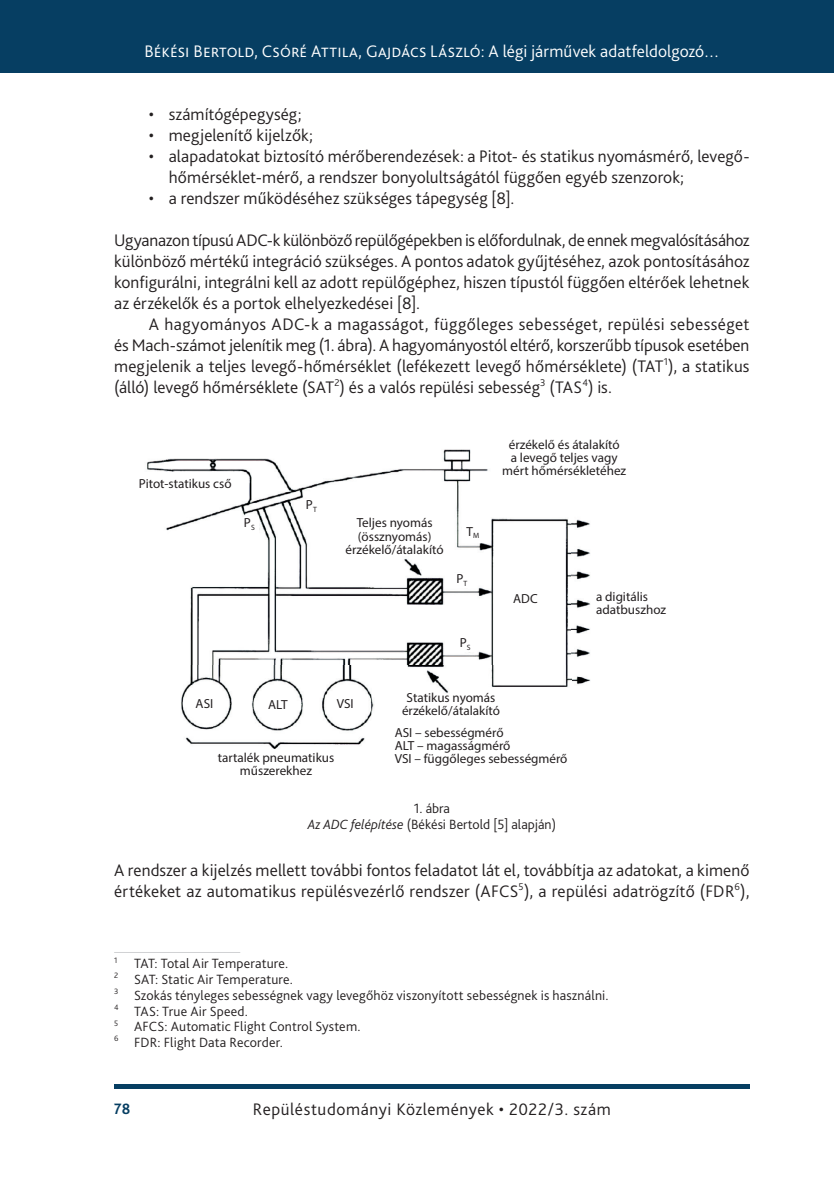
<style>
.page{position:relative;width:834px;height:1181px;background:#fff}
.page>*{position:absolute;margin:0;border:0;box-sizing:border-box;transform-origin:0 0}
._2__Body_1st_paragra{font:300 17.5px/21px "Bliss Pro";letter-spacing:.005em;color:#231f20;text-align:justify}
._1__Body{font:300 17.5px/21px "Bliss Pro";letter-spacing:.01em;color:#231f20;text-align:justify}
._1_1__Bullet_list{font:300 17.5px/21px "Bliss Pro";letter-spacing:.01em;color:#231f20}
.t1{font:300 17.5px "Bliss Pro";letter-spacing:.005em;color:#fff}
._1__Body-2{font:300 17.5px "Bliss Pro";letter-spacing:.03em;color:#231f20}
.t2{font:700 15.75px "Bliss Pro";color:#063e62;scale:.95 1}
.Footnote_text{font:300 14px "Bliss Pro";letter-spacing:.01em;color:#231f20}
.Ábra__képalárás{font:300 14px "Bliss Pro";color:#231f20}
.Footnote_text-2{font:300 14px "Bliss Pro";letter-spacing:-.04em;color:#231f20}
.Ábra_címe{font:300 14px "Bliss Pro";color:#231f20}
.t3{font:13.12px/13.1px "Myriad Pro";color:#231f20;text-align:center}
.s1{font-style:italic}
</style>
<div class="page">
<div style="left:0;top:0;width:833px;height:73px;background:#063e62"></div>
<hr style="left:833px;top:0;width:1px;height:73px;background:#063e62">
<div style="left:114px;top:1084px;width:635px;height:5px;background:#063e62"></div>
<img style="left:147px;top:449px;width:444px;height:300px">
<div style="left:300px;top:499px;width:22px;height:21px;background:#fff"></div>
<div style="left:451px;top:573px;width:21px;height:14px;background:#fff"></div>
<div style="left:190px;top:693px;width:29px;height:21px;background:#fff"></div>
<div style="left:261px;top:693px;width:33px;height:21px;background:#fff"></div>
<div style="left:509px;top:587px;width:33px;height:22px;background:#fff"></div>
<div style="left:330px;top:693px;width:30px;height:21px;background:#fff"></div>
<div style="left:462px;top:526px;width:21px;height:14px;background:#fff"></div>
<div style="left:454px;top:637px;width:22px;height:15px;background:#fff"></div>
<div style="left:240px;top:517px;width:18px;height:17px;background:#fff"></div>
<hr style="left:114px;top:952px;width:126px;height:1px;background:#d1d2d4">
<p class="t1" style="left:144px;top:41px;width:576px">Békési Bertold, Csóré Attila, Gajdács László: A légi járművek adatfeldolgozó…</p>
<p class="_1_1__Bullet_list" style="left:149px;top:103px;width:154px">• számítógépegység;</p>
<p class="_1_1__Bullet_list" style="left:149px;top:124px;width:166px">• megjelenítő kijelzők;</p>
<p class="_1_1__Bullet_list" style="left:169px;top:145px;width:582px;text-indent:-20px">• alapadatokat biztosító mérőberendezések: a Pitot- és statikus nyomásmérő, levegő&shy;hőmérséklet-mérő, a rendszer bonyolultságától függően egyéb szenzorok;</p>
<p class="_1_1__Bullet_list" style="left:149px;top:187px;width:367px">• a rendszer működéséhez szükséges tápegység [8].</p>
<p class="_2__Body_1st_paragra" style="left:114px;top:229px;width:637px">Ugyanazon típusú ADC-k különböző repülőgépekben is előfordulnak, de ennek megvalósításához különböző mértékű integráció szükséges. A pontos adatok gyűjtéséhez, azok pontosításához konfigurálni, integrálni kell az adott repülőgéphez, hiszen típustól függően eltérőek lehetnek az érzékelők és a portok elhelyezkedései [8].</p>
<p class="_1__Body" style="left:114px;top:313px;width:636px;text-indent:35px">A hagyományos ADC-k a magasságot, függőleges sebességet, repülési sebességet és Mach-számot jelenítik meg (1. ábra). A hagyományostól eltérő, korszerűbb típusok esetében megjelenik a teljes levegő-hőmérséklet (lefékezett levegő hőmérséklete) (TAT<sup>1</sup>), a statikus (álló) levegő hőmérséklete (SAT<sup>2</sup>) és a valós repülési sebesség<sup>3</sup> (TAS<sup>4</sup>) is.</p>
<p class="t3" style="left:139px;top:477px;width:94px">Pitot-statikus cső</p>
<p class="t3" style="left:244px;top:516px;width:12px">P<sub>S</sub></p>
<p class="t3" style="left:306px;top:498px;width:13px">P<sub>T</sub></p>
<p class="t3" style="left:196px;top:697px;width:19px">ASI</p>
<p class="t3" style="left:268px;top:697px;width:21px">ALT</p>
<p class="t3" style="left:345px;top:516px;width:99px">Teljes nyomás (össznyomás) érzékelő/átalakító</p>
<p class="t3" style="left:466px;top:524px;width:14px">T<sub>M</sub></p>
<p class="t3" style="left:456px;top:572px;width:13px">P<sub>T</sub></p>
<p class="t3" style="left:460px;top:636px;width:12px">P<sub>S</sub></p>
<p class="t3" style="left:502px;top:438px;width:125px">érzékelő és átalakító<br>a levegő teljes vagy mért hőmérsékletéhez</p>
<p class="t3" style="left:513px;top:592px;width:26px">ADC</p>
<p class="t3" style="left:596px;top:590px;width:71px;text-align:left">a digitális adatbuszhoz</p>
<p class="t3" style="left:337px;top:697px;width:18px">VSI</p>
<p class="t3" style="left:402px;top:690px;width:99px">Statikus nyomás érzékelő/átalakító</p>
<p class="t3" style="left:218px;top:750px;width:118px">tartalék pneumatikus műszerekhez</p>
<p class="t3" style="left:394px;top:725px;width:174px;text-align:left">ASI – sebességmérő<br>ALT – magasságmérő<br>VSI – függőleges sebességmérő</p>
<p class="Ábra_címe" style="left:413px;top:800px;width:38px">1. ábra</p>
<p class="Ábra__képalárás" style="left:307px;top:816px;width:250px"><span class="s1">Az ADC felépítése</span> (Békési Bertold [5] alapján)</p>
<p class="_2__Body_1st_paragra" style="left:114px;top:859px;width:637px">A rendszer a kijelzés mellett további fontos feladatot lát el, továbbítja az adatokat, a kimenő értékeket az automatikus repülésvezérlő rendszer (AFCS<sup>5</sup>), a repülési adatrögzítő (FDR<sup>6</sup>),</p>
<p class="Footnote_text-2" style="left:114px;top:955px;width:176px"><sup>1</sup> TAT: Total Air Temperature.</p>
<p class="Footnote_text" style="left:114px;top:970px;width:180px"><sup>2</sup> SAT: Static Air Temperature.</p>
<p class="Footnote_text" style="left:114px;top:986px;width:496px"><sup>3</sup> Szokás tényleges sebességnek vagy levegőhöz viszonyított sebességnek is használni.</p>
<p class="Footnote_text" style="left:114px;top:1002px;width:135px"><sup>4</sup> TAS: True Air Speed.</p>
<p class="Footnote_text" style="left:114px;top:1018px;width:248px"><sup>5</sup> AFCS: Automatic Flight Control System.</p>
<p class="Footnote_text" style="left:114px;top:1033px;width:170px"><sup>6</sup> FDR: Flight Data Recorder.</p>
<p class="t2" style="left:114px;top:1099px;width:18px">78</p>
<p class="_1__Body-2" style="left:253px;top:1098px;width:359px">Repüléstudományi Közlemények • 2022/3. szám</p>
</div>
